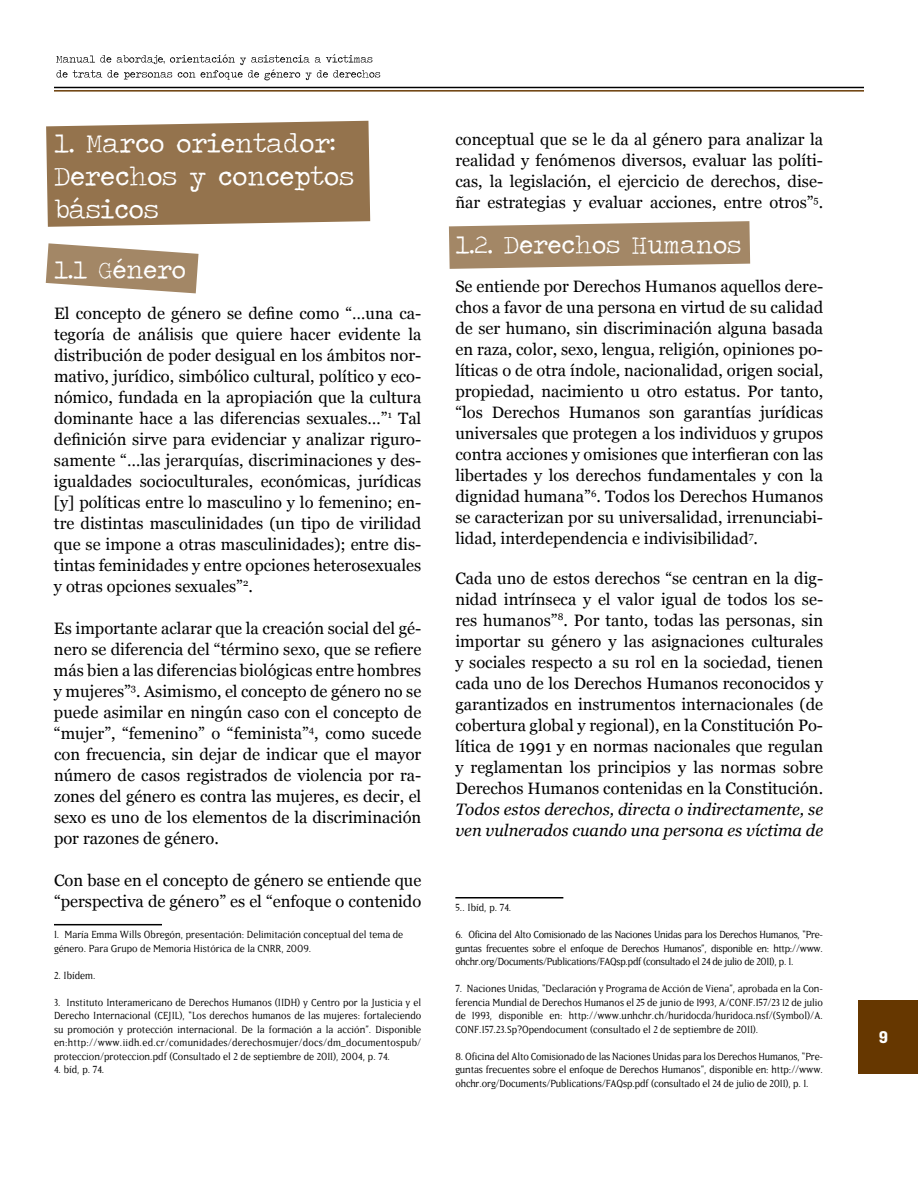
<style>
.page{position:relative;width:918px;height:1188px;background:#fff}
.page>*{position:absolute;margin:0;border:0;box-sizing:border-box;transform-origin:0 0}
.t1{font:27px/33px "Traveling Typewriter";color:#fff}
.t2{font:25.5px "Traveling Typewriter";color:#fff}
.t3{font:16.5px/21px "Georgia";color:#000;text-align:justify}
.t4{font:italic 16.5px/21px "Georgia";color:#000}
.t5{font:700 16.5px "Flama Semicondensed";color:#fff}
.t6{font:12px/13.5px "Matrix Book Lining";color:#000;text-align:justify}
</style>
<div class="page">
<div style="left:858px;top:1000px;width:60px;height:73px;background:#663700"></div>
<svg style="left:56px;top:54px;width:324px;height:26px"></svg>
<hr style="left:54px;top:87px;width:810px;height:1px;background:#000">
<hr style="left:54px;top:90px;width:810px;height:2px;background:#663700">
<svg style="left:449px;top:221px;width:301px;height:48px;background:#ad9477"></svg>
<svg style="left:46px;top:121px;width:324px;height:106px;background:#9a7b57"></svg>
<svg style="left:46px;top:243px;width:153px;height:50px"></svg>
<hr style="left:54px;top:924px;width:108px;height:1px;background:#000">
<hr style="left:455px;top:897px;width:108px;height:1px;background:#000">
<h1 class="t1" style="left:54px;top:126px;width:302px">1. Marco orientador:<br>Derechos y conceptos básicos</h1>
<h2 class="t2" style="left:54px;top:253px;width:134px">1.1 Género</h2>
<p class="t3" style="left:54px;top:302px;width:369px">El concepto de género se define como “…una ca&shy;tegoría de análisis que quiere hacer evidente la distribución de poder desigual en los ámbitos nor&shy;mativo, jurídico, simbólico cultural, político y eco&shy;nómico, fundada en la apropiación que la cultura dominante hace a las diferencias sexuales…”<sup>1</sup> Tal definición sirve para evidenciar y analizar riguro&shy;samente “…las jerarquías, discriminaciones y des&shy;igualdades socioculturales, económicas, jurídicas [y] políticas entre lo masculino y lo femenino; en&shy;tre distintas masculinidades (un tipo de virilidad que se impone a otras masculinidades); entre dis&shy;tintas feminidades y entre opciones heterosexuales y otras opciones sexuales”<sup>2</sup>.</p>
<p class="t3" style="left:54px;top:617px;width:369px">Es importante aclarar que la creación social del gé&shy;nero se diferencia del “término sexo, que se refiere más bien a las diferencias biológicas entre hombres y mujeres”<sup>3</sup>. Asimismo, el concepto de género no se puede asimilar en ningún caso con el concepto de “mujer”, “femenino” o “feminista”<sup>4</sup>, como sucede con frecuencia, sin dejar de indicar que el mayor número de casos registrados de violencia por ra&shy;zones del género es contra las mujeres, es decir, el sexo es uno de los elementos de la discriminación por razones de género.</p>
<p class="t3" style="left:54px;top:869px;width:369px">Con base en el concepto de género se entiende que “perspectiva de género” es el “enfoque o contenido</p>
<p class="t6" style="left:54px;top:928px;width:351px">1. María Emma Wills Obregón, presentación: Delimitación conceptual del tema de género. Para Grupo de Memoria Histórica de la CNRR, 2009.</p>
<p class="t6" style="left:54px;top:968px;width:43px">2. Ibídem.</p>
<p class="t6" style="left:54px;top:995px;width:369px">3. Instituto Interamericano de Derechos Humanos (IIDH) y Centro por la Justicia y el Derecho Internacional (CEJIL), “Los derechos humanos de las mujeres: fortaleciendo su promoción y protección internacional. De la formación a la acción”. Disponible en:http://www.iidh.ed.cr/comunidades/derechosmujer/docs/dm_documentospub/ proteccion/proteccion.pdf (Consultado el 2 de septiembre de 2011), 2004, p. 74.</p>
<p class="t6" style="left:54px;top:1063px;width:52px">4. bíd, p. 74.</p>
<p class="t3" style="left:455px;top:129px;width:369px">conceptual que se le da al género para analizar la realidad y fenómenos diversos, evaluar las políti&shy;cas, la legislación, el ejercicio de derechos, dise&shy;ñar estrategias y evaluar acciones, entre otros”<sup>5</sup>.</p>
<h2 class="t2" style="left:455px;top:228px;width:287px">1.2. Derechos Humanos</h2>
<p class="t3" style="left:455px;top:276px;width:369px">Se entiende por Derechos Humanos aquellos dere&shy;chos a favor de una persona en virtud de su calidad de ser humano, sin discriminación alguna basada en raza, color, sexo, lengua, religión, opiniones po&shy;líticas o de otra índole, nacionalidad, origen social, propiedad, nacimiento u otro estatus. Por tanto, “los Derechos Humanos son garantías jurídicas universales que protegen a los individuos y grupos contra acciones y omisiones que interfieran con las libertades y los derechos fundamentales y con la dignidad humana”<sup>6</sup>. Todos los Derechos Humanos se caracterizan por su universalidad, irrenunciabi&shy;lidad, interdependencia e indivisibilidad<sup>7</sup>.</p>
<p class="t3" style="left:455px;top:567px;width:369px">Cada uno de estos derechos “se centran en la dig&shy;nidad intrínseca y el valor igual de todos los se&shy;res humanos”<sup>8</sup>. Por tanto, todas las personas, sin importar su género y las asignaciones culturales y sociales respecto a su rol en la sociedad, tienen cada uno de los Derechos Humanos reconocidos y garantizados en instrumentos internacionales (de cobertura global y regional), en la Constitución Po&shy;lítica de 1991 y en normas nacionales que regulan y reglamentan los principios y las normas sobre Derechos Humanos contenidas en la Constitución.</p>
<p class="t4" style="left:455px;top:798px;width:369px">Todos estos derechos, directa o indirectamente, se ven vulnerados cuando una persona es víctima de</p>
<p class="t6" style="left:455px;top:901px;width:58px">5.. Ibíd, p. 74.</p>
<p class="t6" style="left:455px;top:928px;width:369px">6. Oficina del Alto Comisionado de las Naciones Unidas para los Derechos Humanos, “Pre&shy;guntas frecuentes sobre el enfoque de Derechos Humanos”, disponible en: http://www. ohchr.org/Documents/Publications/FAQsp.pdf (consultado el 24 de julio de 2011), p. 1.</p>
<p class="t6" style="left:455px;top:982px;width:369px">7. Naciones Unidas, “Declaración y Programa de Acción de Viena”, aprobada en la Con&shy;ferencia Mundial de Derechos Humanos el 25 de junio de 1993, A/CONF.157/23 12 de julio de 1993, disponible en: http://www.unhchr.ch/huridocda/huridoca.nsf/(Symbol)/A.<br>CONF.157.23.Sp?Opendocument (consultado el 2 de septiembre de 2011).</p>
<p class="t6" style="left:455px;top:1049px;width:369px">8. Oficina del Alto Comisionado de las Naciones Unidas para los Derechos Humanos, “Pre&shy;guntas frecuentes sobre el enfoque de Derechos Humanos”, disponible en: http://www. ohchr.org/Documents/Publications/FAQsp.pdf (consultado el 24 de julio de 2011), p. 1.</p>
<p class="t5" style="left:879px;top:1026px;width:11px">9</p>
</div>
